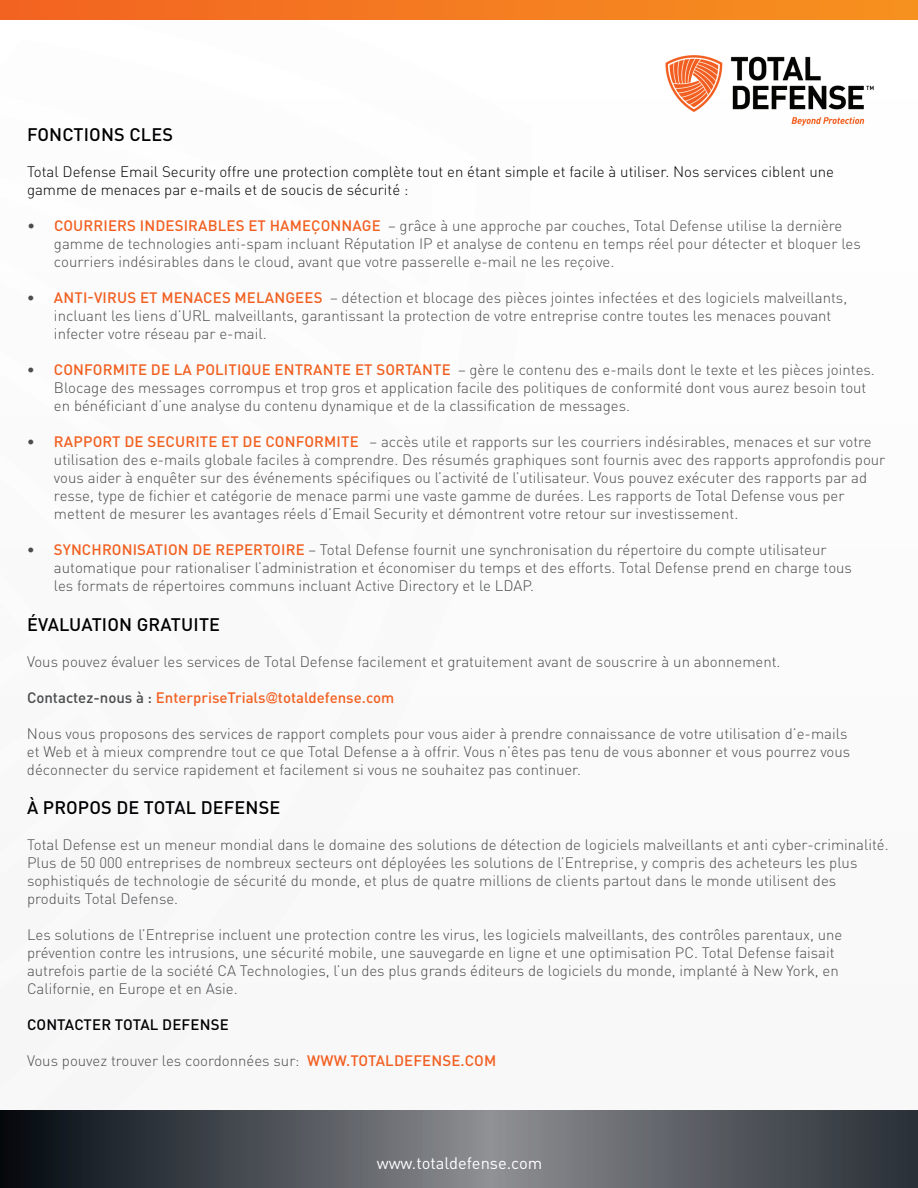
<style>
.page{position:relative;width:918px;height:1188px;background:#fff}
.page>*{position:absolute;margin:0;border:0;box-sizing:border-box;transform-origin:0 0}
.t1{font:500 18px "DIN Pro";letter-spacing:.01em;color:#000002}
.t2{font:16.5px "DIN Pro";color:#fff}
.t3{font:300 15px/18px "DIN Pro";color:#4b4c4d}
.t4{font:300 15px/18px "DIN Pro";color:#000002}
.t5{font:500 15px "DIN Pro";color:#f26021}
.t6{font:500 15px "DIN Pro";letter-spacing:.01em;color:#000002}
.s1{font-weight:500;color:#f26021}
.s2{color:#4b4c4d}
.s3{font-family:"Arial";font-weight:400;font-size:12px}
</style>
<div class="page">
<img style="left:0;top:19px;width:918px;height:107px">
<div style="left:0;top:0;width:918px;height:19px;background:linear-gradient(to right,#f26322,#f6921f)"></div>
<svg style="left:0;top:1110px;width:918px;height:78px;background:#4f5359"></svg>
<p class="t1" style="left:27px;top:120px;width:147px">FONCTIONS CLES</p>
<p class="t4" style="left:27px;top:161px;width:809px">Total Defense Email Security offre une protection complète tout en étant simple et facile à utiliser. Nos services ciblent une gamme de menaces par e-mails et de soucis de sécurité :</p>
<p class="t3" style="left:54px;top:215px;width:808px;text-indent:-27px">• <span class="s1">COURRIERS INDESIRABLES ET HAMEÇONNAGE</span> – grâce à une approche par couches, Total Defense utilise la dernière gamme de technologies anti-spam incluant Réputation IP et analyse de contenu en temps réel pour détecter et bloquer les courriers indésirables dans le cloud, avant que votre passerelle e-mail ne les reçoive.</p>
<p class="t3" style="left:54px;top:287px;width:795px;text-indent:-27px">• <span class="s1">ANTI-VIRUS ET MENACES MELANGEES</span> – détection et blocage des pièces jointes infectées et des logiciels malveillants, incluant les liens d’URL malveillants, garantissant la protection de votre entreprise contre toutes les menaces pouvant infecter votre réseau par e-mail.</p>
<p class="t3" style="left:54px;top:359px;width:822px;text-indent:-27px">• <span class="s1">CONFORMITE DE LA POLITIQUE ENTRANTE ET SORTANTE</span> – gère le contenu des e-mails dont le texte et les pièces jointes.<br>Blocage des messages corrompus et trop gros et application facile des politiques de conformité dont vous aurez besoin tout en bénéficiant d’une analyse du contenu dynamique et de la classification de messages.</p>
<p class="t3" style="left:54px;top:431px;width:833px;text-indent:-27px">• <span class="s1">RAPPORT DE SECURITE ET DE CONFORMITE</span> – accès utile et rapports sur les courriers indésirables, menaces et sur votre utilisation des e-mails globale faciles à comprendre. Des résumés graphiques sont fournis avec des rapports approfondis pour vous aider à enquêter sur des événements spécifiques ou l’activité de l’utilisateur. Vous pouvez exécuter des rapports par ad resse, type de fichier et catégorie de menace parmi une vaste gamme de durées. Les rapports de Total Defense vous per mettent de mesurer les avantages réels d’Email Security et démontrent votre retour sur investissement.</p>
<p class="t3" style="left:54px;top:539px;width:800px;text-indent:-27px">• <span class="s1">SYNCHRONISATION DE REPERTOIRE</span> – Total Defense fournit une synchronisation du répertoire du compte utilisateur automatique pour rationaliser l’administration et économiser du temps et des efforts. Total Defense prend en charge tous les formats de répertoires communs incluant Active Directory et le LDAP.</p>
<p class="t1" style="left:27px;top:610px;width:195px">ÉVALUATION GRATUITE</p>
<p class="t3" style="left:27px;top:651px;width:755px">Vous pouvez évaluer les services de Total Defense facilement et gratuitement avant de souscrire à un abonnement.</p>
<p class="t5" style="left:27px;top:685px;width:369px"><span class="s2">Contactez-nous à :</span> EnterpriseTrials<span class="s3">@</span>totaldefense.com</p>
<p class="t3" style="left:27px;top:723px;width:825px">Nous vous proposons des services de rapport complets pour vous aider à prendre connaissance de votre utilisation d’e-mails et Web et à mieux comprendre tout ce que Total Defense a à offrir. Vous n’êtes pas tenu de vous abonner et vous pourrez vous déconnecter du service rapidement et facilement si vous ne souhaitez pas continuer.</p>
<p class="t1" style="left:27px;top:793px;width:255px">À PROPOS DE TOTAL DEFENSE</p>
<p class="t3" style="left:27px;top:835px;width:863px">Total Defense est un meneur mondial dans le domaine des solutions de détection de logiciels malveillants et anti cyber-criminalité.<br>Plus de 50 000 entreprises de nombreux secteurs ont déployées les solutions de l’Entreprise, y compris des acheteurs les plus sophistiqués de technologie de sécurité du monde, et plus de quatre millions de clients partout dans le monde utilisent des produits Total Defense.</p>
<p class="t3" style="left:27px;top:925px;width:817px">Les solutions de l’Entreprise incluent une protection contre les virus, les logiciels malveillants, des contrôles parentaux, une prévention contre les intrusions, une sécurité mobile, une sauvegarde en ligne et une optimisation PC. Total Defense faisait autrefois partie de la société CA Technologies, l’un des plus grands éditeurs de logiciels du monde, implanté à New York, en Californie, en Europe et en Asie.</p>
<p class="t6" style="left:27px;top:1013px;width:203px">CONTACTER TOTAL DEFENSE</p>
<p class="t3" style="left:27px;top:1051px;width:342px">Vous pouvez trouver les coordonnées sur: <span class="s1">www.Total</span></p>
<p class="t5" style="left:394px;top:1049px;width:21px">Defense</p>
<p class="t5" style="left:461px;top:1049px;width:15px">.com</p>
<p class="t2" style="left:377px;top:1150px;width:167px">www.totaldefense.com</p>
</div>
